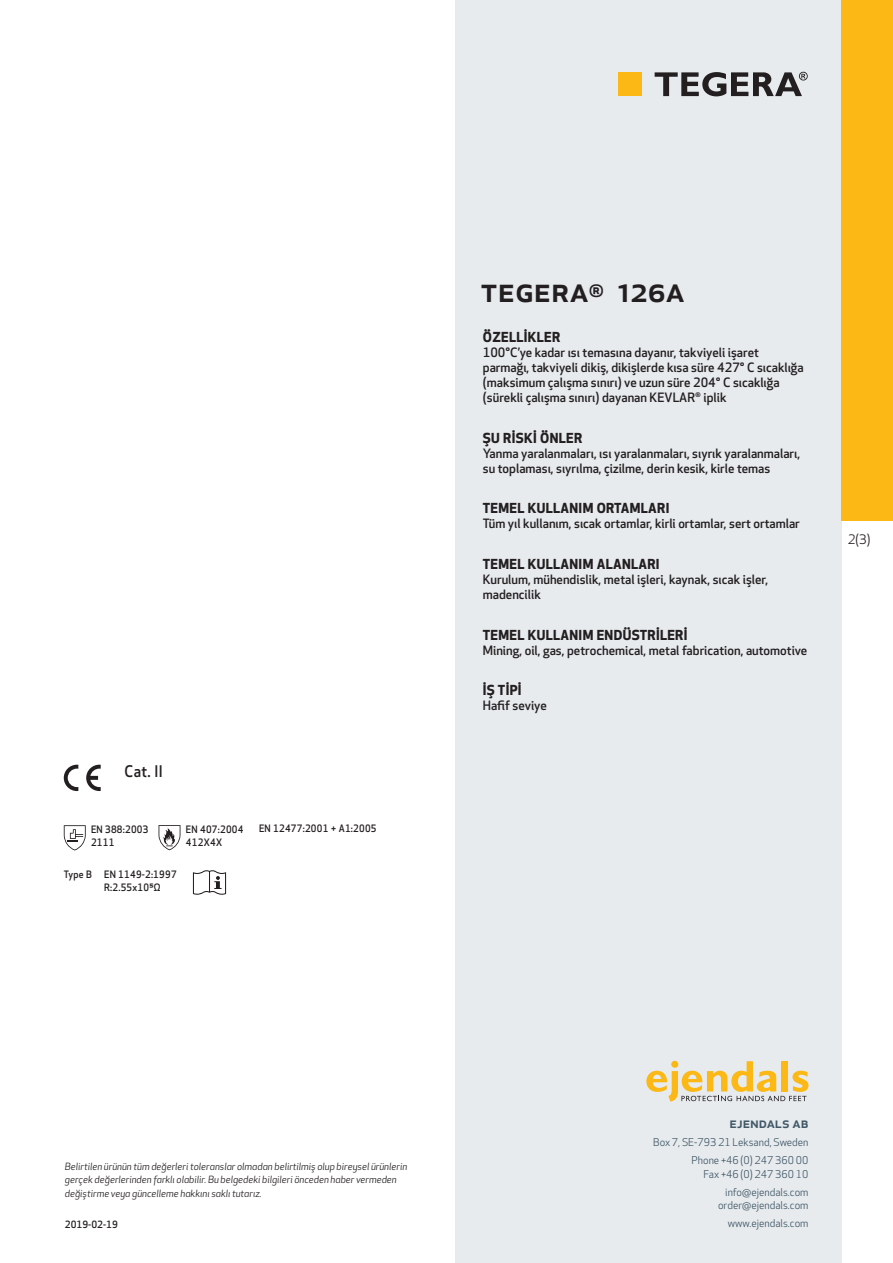
<style>
.page{position:relative;width:893px;height:1263px;background:#fff}
.page>*{position:absolute;margin:0;border:0;box-sizing:border-box;transform-origin:0 0}
.prodname{font:500 34.5px "Apex New";color:#231f20}
.Artikel{font:500 15.6px "Apex New";color:#231f20;scale:.95 1}
.t1{font:500 15px "Apex New";color:#405968}
.Funktion_body{font:700 13.5px "Apex New";letter-spacing:.025em;color:#231f20}
.t2{font:12.75px "Apex New";color:#231f20}
.Funktion_body-2{font:500 12.6px/15px "Apex New";color:#231f20}
.t3{font:10.5px/18px "Apex New";color:#405968;text-align:right}
.Artikel-2{font:500 10.05px/13.2px "Apex New";letter-spacing:.025em;color:#231f20;scale:.95 1}
.t4{font:italic 9.75px/13.5px "Apex New";color:#231f20}
.Sidfot_datum{font:500 9.75px "Apex New";color:#231f20}
</style>
<div class="page">
<div style="left:455px;top:0;width:387px;height:1263px;background:#e8ebee"></div>
<svg style="left:646px;top:1061px;width:162px;height:40px"></svg>
<div style="left:842px;top:0;width:51px;height:520px;background:#fcb814"></div>
<div style="left:618px;top:72px;width:24px;height:24px;background:#fcb814"></div>
<svg style="left:655px;top:72px;width:153px;height:24px"></svg>
<svg style="left:86px;top:765px;width:15px;height:26px"></svg>
<svg style="left:64px;top:765px;width:14px;height:26px"></svg>
<svg style="left:64px;top:825px;width:22px;height:25px"></svg>
<svg style="left:159px;top:825px;width:21px;height:25px"></svg>
<svg style="left:193px;top:870px;width:33px;height:25px"></svg>
<p class="Artikel" style="left:125px;top:761px;width:42px">Cat. II</p>
<p class="Artikel-2" style="left:91px;top:823px;width:62px">EN 388:2003<br>2111</p>
<p class="Artikel-2" style="left:186px;top:822px;width:62px">EN 407:2004<br>412X4X</p>
<p class="Artikel-2" style="left:259px;top:821px;width:125px">EN 12477:2001 + A1:2005</p>
<p class="Artikel-2" style="left:64px;top:868px;width:31px">Type B</p>
<p class="Artikel-2" style="left:104px;top:868px;width:78px">EN 1149-2:1997<br>R:2.55x10⁵Ω</p>
<p class="prodname" style="left:480px;top:266px;width:206px">TEGERA<sup>®</sup> 126A</p>
<p class="Funktion_body" style="left:483px;top:327px;width:79px">ÖZELLİKLER</p>
<p class="Funktion_body-2" style="left:483px;top:345px;width:322px">100°C’ye kadar ısı temasına dayanır, takviyeli işaret parmağı, takviyeli dikiş, dikişlerde kısa süre 427° C sıcaklığa (maksimum çalışma sınırı) ve uzun süre 204° C sıcaklığa (sürekli çalışma sınırı) dayanan KEVLAR<sup>®</sup> iplik</p>
<p class="Funktion_body" style="left:483px;top:428px;width:101px">ŞU RİSKİ ÖNLER</p>
<p class="Funktion_body-2" style="left:483px;top:445px;width:319px">Yanma yaralanmaları, ısı yaralanmaları, sıyrık yaralanmaları, su toplaması, sıyrılma, çizilme, derin kesik, kirle temas</p>
<p class="Funktion_body" style="left:483px;top:498px;width:188px">TEMEL KULLANIM ORTAMLARI</p>
<p class="Funktion_body-2" style="left:483px;top:516px;width:318px">Tüm yıl kullanım, sıcak ortamlar, kirli ortamlar, sert ortamlar</p>
<p class="Funktion_body" style="left:483px;top:554px;width:178px">TEMEL KULLANIM ALANLARI</p>
<p class="Funktion_body-2" style="left:483px;top:571px;width:287px">Kurulum, mühendislik, metal işleri, kaynak, sıcak işler, madencilik</p>
<p class="Funktion_body" style="left:483px;top:625px;width:206px">TEMEL KULLANIM ENDÜSTRİLERİ</p>
<p class="Funktion_body-2" style="left:483px;top:642px;width:326px">Mining, oil, gas, petrochemical, metal fabrication, automotive</p>
<p class="Funktion_body" style="left:483px;top:680px;width:40px">İŞ TİPİ</p>
<p class="Funktion_body-2" style="left:483px;top:698px;width:65px">Hafif seviye</p>
<p class="t2" style="left:848px;top:531px;width:24px">2(3)</p>
<p class="t4" style="left:65px;top:1159px;width:344px">Belirtilen ürünün tüm değerleri toleranslar olmadan belirtilmiş olup bireysel ürünlerin gerçek değerlerinden farklı olabilir. Bu belgedeki bilgileri önceden haber vermeden değiştirme veya güncelleme hakkını saklı tutarız.</p>
<p class="Sidfot_datum" style="left:65px;top:1218px;width:54px">2019-02-19</p>
<p class="t1" style="left:729px;top:1113px;width:80px">ejendals ab</p>
<p class="t3" style="left:653px;top:1133px;width:157px">Box 7, SE-793 21 Leksand, Sweden<br>Phone +46 (0) 247 360 00</p>
<p class="t3" style="left:703px;top:1165px;width:107px">Fax +46 (0) 247 360 10 info@ejendals.com</p>
<p class="t3" style="left:718px;top:1196px;width:92px">order@ejendals.com</p>
<p class="t3" style="left:728px;top:1215px;width:82px">www.ejendals.com</p>
</div>
